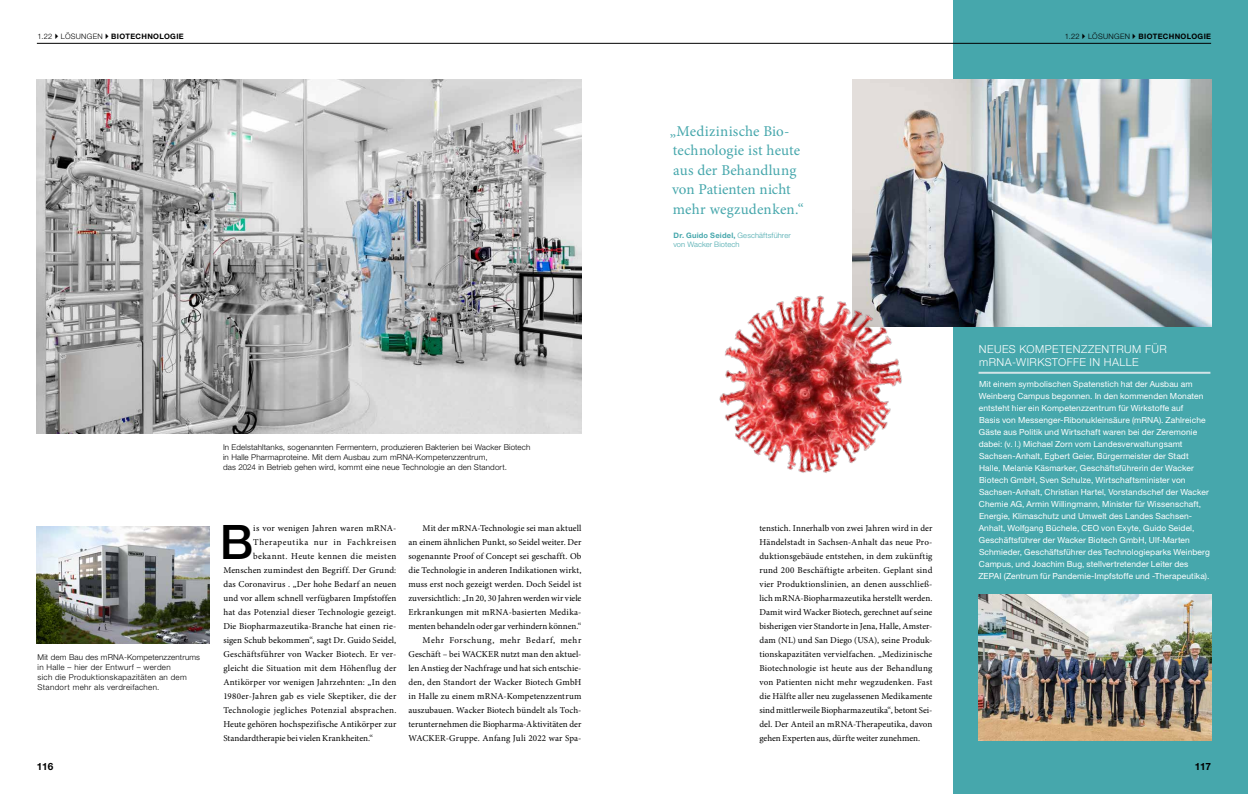
<style>
.page{position:relative;width:1248px;height:794px;background:#fff}
.page>*{position:absolute;margin:0;border:0;box-sizing:border-box;transform-origin:0 0}
.t1{font:500 47.6px "Helvetica Panfor Wacker";color:#000}
.t2{font:15px/19.5px "Minion Pro";letter-spacing:.01em;color:#46a7ac}
.t3{font:300 11px/13px "Helvetica Panfor Wacker";letter-spacing:.04em;color:#fff}
.t4{font:700 10px "Helvetica Panfor Wacker";letter-spacing:-.025em;color:#000}
.t5{font:9px/14px "Minion Pro";letter-spacing:.015em;color:#000;text-align:right}
.t6{font:9px "Minion Pro";letter-spacing:-.005em;color:#000}
.t7{font:9px "Minion Pro";letter-spacing:.035em;color:#000}
.t8{font:9px "Minion Pro";letter-spacing:.065em;color:#000}
.t9{font:8.4px/12px "Helvetica Panfor Wacker";letter-spacing:.01em;color:#fff}
.t10{font:300 8px/10px "Helvetica Panfor Wacker";letter-spacing:.015em;color:#000}
.t11{font:300 8px/10px "Helvetica Panfor Wacker";letter-spacing:.04em;color:#000}
.t12{font:700 7.5px "Helvetica Panfor Wacker";letter-spacing:.045em;color:#000}
.t13{font:300 7.5px/9.8px "Helvetica Panfor Wacker";letter-spacing:.015em;color:#46a7ac}
.s1{font-weight:300}
.s2{font-weight:700}
</style>
<div class="page">
<img style="left:37px;top:79px;width:544px;height:354px">
<div style="left:952px;top:0;width:295px;height:794px;background:#46a7ac"></div>
<img style="left:37px;top:526px;width:173px;height:117px">
<img style="left:852px;top:79px;width:358px;height:248px">
<img style="left:719px;top:271px;width:206px;height:202px">
<hr style="left:978px;top:372px;width:232px;height:2px;background:#d3e4e7">
<img style="left:978px;top:594px;width:232px;height:146px">
<hr style="left:624px;top:43px;width:586px;height:1px;background:#000">
<hr style="left:37px;top:43px;width:587px;height:1px;background:#000">
<p class="t12" style="left:38px;top:32px;width:148px"><span class="s1">1.22 LÖSUNGEN</span> BIOTECHNOLOGIE</p>
<p class="t12" style="left:1064px;top:32px;width:148px"><span class="s1">1.22 LÖSUNGEN</span> BIOTECHNOLOGIE</p>
<h2 class="t2" style="left:669px;top:121px;width:135px">„Medizinische Bio&shy;technologie ist heute aus der Behandlung von Patienten nicht mehr wegzudenken.“</h2>
<p class="t13" style="left:673px;top:230px;width:119px"><span class="s2">Dr. Guido Seidel,</span> Geschäftsführer von Wacker Biotech</p>
<p class="t11" style="left:38px;top:652px;width:164px">Mit dem Bau des mRNA-Kompetenzzentrums in Halle – hier der Entwurf – werden<br>sich die Produktionskapazitäten an dem Standort mehr als verdreifachen.</p>
<p class="t4" style="left:37px;top:760px;width:18px">116</p>
<p class="t10" style="left:223px;top:442px;width:309px">In Edelstahltanks, sogenannten Fermentern, produzieren Bakterien bei Wacker Biotech in Halle Pharmaproteine. Mit dem Ausbau zum mRNA-Kompetenzzentrum,<br>das 2024 in Betrieb gehen wird, kommt eine neue Technologie an den Standort.</p>
<h1 class="t1" style="left:220px;top:513px;width:35px">B</h1>
<p class="t5" style="left:253px;top:521px;width:143px">is vor wenigen Jahren waren mRNA-</p>
<p class="t8" style="left:253px;top:536px;width:144px">Therapeutika nur in Fachkreisen</p>
<p class="t7" style="left:253px;top:550px;width:145px">bekannt. Heute kennen die meisten</p>
<p class="t5" style="left:223px;top:563px;width:174px">Menschen zumindest den Begriff. Der Grund:</p>
<p class="t5" style="left:223px;top:577px;width:174px">das Coronavirus . „Der hohe Bedarf an neuen</p>
<p class="t5" style="left:223px;top:591px;width:174px">und vor allem schnell verfügbaren Impfstoffen</p>
<p class="t5" style="left:223px;top:605px;width:174px">hat das Potenzial dieser Technologie gezeigt.</p>
<p class="t5" style="left:223px;top:619px;width:174px">Die Biopharmazeutika-Branche hat einen rie-</p>
<p class="t5" style="left:223px;top:633px;width:174px">sigen Schub bekommen“, sagt Dr. Guido Seidel,</p>
<p class="t5" style="left:223px;top:647px;width:174px">Geschäftsführer von Wacker Biotech. Er ver-</p>
<p class="t5" style="left:223px;top:661px;width:174px">gleicht die Situation mit dem Höhenflug der</p>
<p class="t5" style="left:223px;top:675px;width:174px">Antikörper vor wenigen Jahrzehnten: „In den</p>
<p class="t5" style="left:223px;top:689px;width:174px">1980er-Jahren gab es viele Skeptiker, die der</p>
<p class="t5" style="left:223px;top:703px;width:174px">Technologie jegliches Potenzial absprachen.</p>
<p class="t5" style="left:223px;top:717px;width:174px">Heute gehören hochspezifische Antikörper zur</p>
<p class="t6" style="left:223px;top:732px;width:151px">Standardtherapie bei vielen Krankheiten.“</p>
<p class="t5" style="left:408px;top:521px;width:174px">Mit der mRNA-Technologie sei man aktuell<br>an einem ähnlichen Punkt, so Seidel weiter. Der sogenannte Proof of Concept sei geschafft. Ob die Technologie in anderen Indikationen wirkt, muss erst noch gezeigt werden. Doch Seidel ist zuversichtlich: „In 20, 30 Jahren werden wir viele Erkrankungen mit mRNA-basierten Medika&shy;menten behandeln oder gar verhindern können.“ Mehr Forschung, mehr Bedarf, mehr Geschäft – bei WACKER nutzt man den aktuel&shy;len Anstieg der Nachfrage und hat sich entschie&shy;den, den Standort der Wacker Biotech GmbH in Halle zu einem mRNA-Kompetenzzentrum auszubauen. Wacker Biotech bündelt als Toch&shy;terunternehmen die Biopharma-Aktivitäten der WACKER-Gruppe. Anfang Juli 2022 war Spa-</p>
<p class="t5" style="left:759px;top:521px;width:174px;text-align:justify">tenstich. Innerhalb von zwei Jahren wird in der Händelstadt in Sachsen-Anhalt das neue Pro&shy;duktionsgebäude entstehen, in dem zukünftig rund 200 Beschäftigte arbeiten. Geplant sind vier Produktionslinien, an denen ausschließ&shy;lich mRNA-Biopharmazeutika herstellt werden.<br>Damit wird Wacker Biotech, gerechnet auf seine bisherigen vier Standorte in Jena, Halle, Amster&shy;dam (NL) und San Diego (USA), seine Produk&shy;tionskapazitäten vervielfachen. „Medizinische Biotechnologie ist heute aus der Behandlung von Patienten nicht mehr wegzudenken. Fast die Hälfte aller neu zugelassenen Medikamente sind mittlerweile Biopharmazeutika“, betont Sei&shy;del. Der Anteil an mRNA-Therapeutika, davon gehen Experten aus, dürfte weiter zunehmen.</p>
<p class="t3" style="left:978px;top:343px;width:189px">NEUES KOMPETENZZENTRUM FÜR mRNA-WIRKSTOFFE IN HALLE</p>
<p class="t9" style="left:978px;top:377px;width:233px">Mit einem symbolischen Spatenstich hat der Ausbau am Weinberg Campus begonnen. In den kommenden Monaten entsteht hier ein Kompetenzzentrum für Wirkstoffe auf<br>Basis von Messenger-Ribonukleinsäure (mRNA). Zahlreiche Gäste aus Politik und Wirtschaft waren bei der Zeremonie dabei: (v. l.) Michael Zorn vom Landesverwaltungsamt Sachsen-Anhalt, Egbert Geier, Bürgermeister der Stadt Halle, Melanie Käsmarker, Geschäftsführerin der Wacker Biotech GmbH, Sven Schulze, Wirtschaftsminister von Sachsen-Anhalt, Christian Hartel, Vorstandschef der Wacker Chemie AG, Armin Willingmann, Minister für Wissenschaft, Energie, Klimaschutz und Umwelt des Landes Sachsen-Anhalt, Wolfgang Büchele, CEO von Exyte, Guido Seidel, Geschäftsführer der Wacker Biotech GmbH, Ulf-Marten Schmieder, Geschäftsführer des Technologieparks Weinberg Campus, und Joachim Bug, stellvertretender Leiter des ZEPAI (Zentrum für Pandemie-Impfstoffe und -Therapeutika).</p>
<p class="t4" style="left:1194px;top:760px;width:18px">117</p>
</div>
